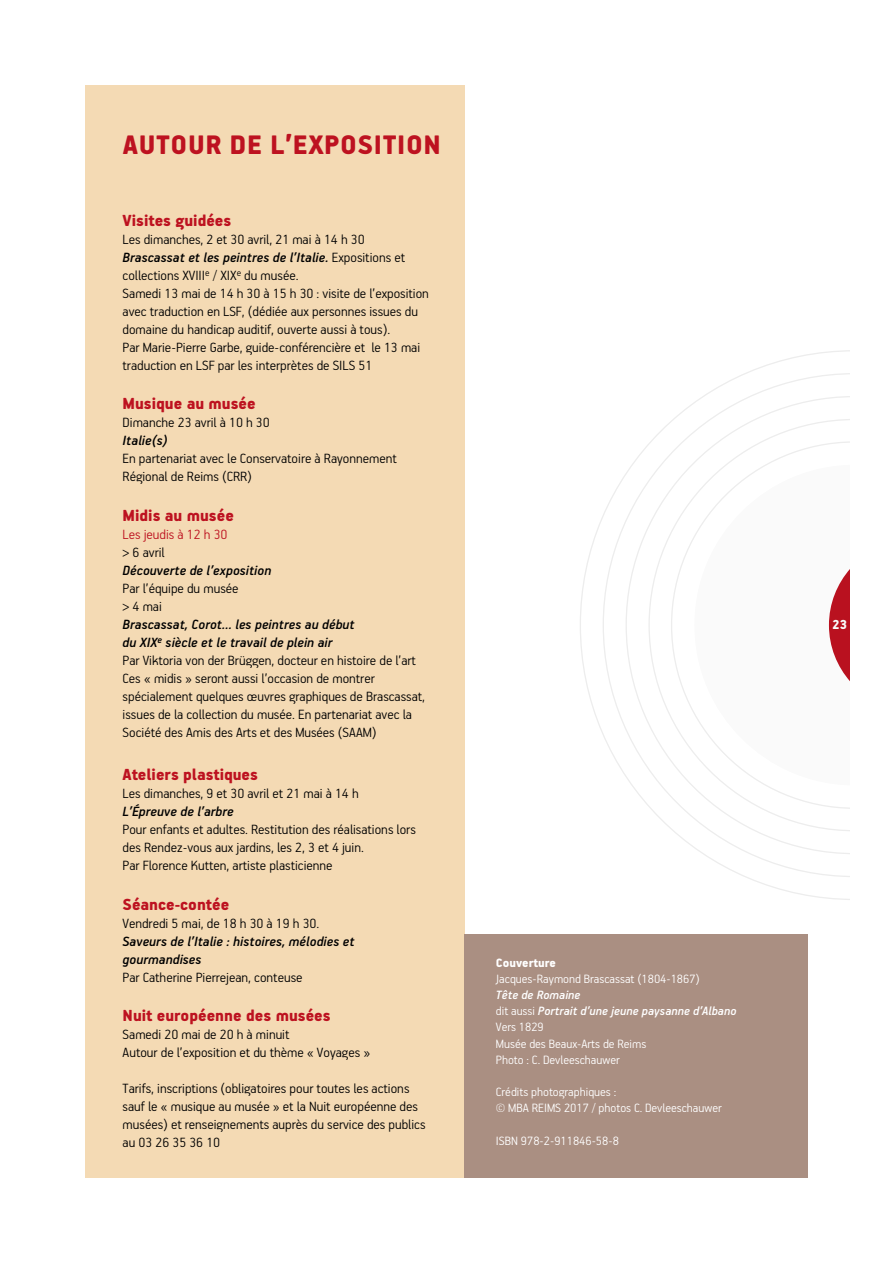
<style>
.page{position:relative;width:893px;height:1263px;background:#fff}
.page>*{position:absolute;margin:0;border:0;box-sizing:border-box;transform-origin:0 0}
.t1{font:900 30px "PF Handbook Pro";letter-spacing:.02em;color:#bd1220}
.t2{font:900 18px "PF Handbook Pro";color:#bd1220}
.t3{font:300 15px/18px "PF Handbook Pro";color:#000}
.t4{font:italic 500 15px/18px "PF Handbook Pro";color:#000}
.t5{font:300 15px "PF Handbook Pro";color:#bd1220}
.t6{font:900 14.55px "PF Handbook Pro";color:#fff}
.t7{font:300 13.5px/16.2px "PF Handbook Pro";color:#fff}
.t8{font:900 13.5px "PF Handbook Pro";color:#fff}
.s1{font-weight:500;font-style:italic}
</style>
<div class="page">
<div style="left:85px;top:85px;width:380px;height:1093px;background:#f4dab4"></div>
<div style="left:465px;top:934px;width:343px;height:243px;background:#aa8f82"></div>
<svg style="left:603px;top:373px;width:247px;height:504px"></svg>
<svg style="left:625px;top:396px;width:225px;height:458px"></svg>
<svg style="left:648px;top:419px;width:202px;height:412px"></svg>
<svg style="left:671px;top:441px;width:179px;height:368px"></svg>
<svg style="left:694px;top:465px;width:156px;height:320px"></svg>
<h1 class="t1" style="left:123px;top:126px;width:319px">AUTOUR DE L’EXPOSITION</h1>
<p class="t2" style="left:123px;top:209px;width:110px">Visites guidées</p>
<p class="t3" style="left:123px;top:229px;width:308px">Les dimanches, 2 et 30 avril, 21 mai à 14 h 30<br><span class="s1">Brascassat et les peintres de l’Italie.</span> Expositions et collections XVIII<sup>e</sup> / XIX<sup>e</sup> du musée.<br>Samedi 13 mai de 14 h 30 à 15 h 30 : visite de l’exposition avec traduction en LSF, (dédiée aux personnes issues du domaine du handicap auditif, ouverte aussi à tous).<br>Par Marie-Pierre Garbe, guide-conférencière et le 13 mai traduction en LSF par les interprètes de SILS 51</p>
<p class="t2" style="left:123px;top:393px;width:135px">Musique au musée</p>
<p class="t3" style="left:123px;top:413px;width:149px">Dimanche 23 avril à 10 h 30</p>
<p class="t4" style="left:123px;top:431px;width:47px">Italie(s)</p>
<p class="t3" style="left:123px;top:449px;width:276px">En partenariat avec le Conservatoire à Rayonnement<br>Régional de Reims (CRR)</p>
<p class="t2" style="left:123px;top:504px;width:113px">Midis au musée</p>
<p class="t5" style="left:123px;top:525px;width:106px">Les jeudis à 12 h 30</p>
<p class="t3" style="left:123px;top:543px;width:44px">&gt; 6 avril</p>
<p class="t4" style="left:123px;top:561px;width:150px">Découverte de l’exposition</p>
<p class="t3" style="left:123px;top:579px;width:117px">Par l’équipe du musée &gt; 4 mai</p>
<p class="t3" style="left:123px;top:615px;width:304px"><span class="s1">Brascassat, Corot... les peintres au début<br>du XIX</span><sup>e</sup> <span class="s1">siècle et le travail de plein air<br></span>Par Viktoria von der Brüggen, docteur en histoire de l’art Ces « midis » seront aussi l’occasion de montrer spécialement quelques œuvres graphiques de Brascassat, issues de la collection du musée. En partenariat avec la Société des Amis des Arts et des Musées (SAAM)</p>
<p class="t2" style="left:123px;top:764px;width:137px">Ateliers plastiques</p>
<p class="t3" style="left:123px;top:784px;width:238px">Les dimanches, 9 et 30 avril et 21 mai à 14 h</p>
<p class="t4" style="left:123px;top:802px;width:113px">L’Épreuve de l’arbre</p>
<p class="t3" style="left:123px;top:820px;width:295px">Pour enfants et adultes. Restitution des réalisations lors des Rendez-vous aux jardins, les 2, 3 et 4 juin.<br>Par Florence Kutten, artiste plasticienne</p>
<p class="t2" style="left:123px;top:893px;width:108px">Séance-contée</p>
<p class="t3" style="left:123px;top:913px;width:198px">Vendredi 5 mai, de 18 h 30 à 19 h 30.</p>
<p class="t4" style="left:123px;top:931px;width:233px">Saveurs de l’Italie : histoires, mélodies et gourmandises</p>
<p class="t3" style="left:123px;top:967px;width:181px">Par Catherine Pierrejean, conteuse</p>
<p class="t2" style="left:123px;top:1005px;width:210px">Nuit européenne des musées</p>
<p class="t3" style="left:123px;top:1025px;width:249px">Samedi 20 mai de 20 h à minuit<br>Autour de l’exposition et du thème « Voyages »</p>
<p class="t3" style="left:123px;top:1079px;width:304px">Tarifs, inscriptions (obligatoires pour toutes les actions sauf le « musique au musée » et la Nuit européenne des musées) et renseignements auprès du service des publics au 03 26 35 36 10</p>
<p class="t8" style="left:496px;top:954px;width:62px">Couverture</p>
<p class="t7" style="left:496px;top:970px;width:205px">Jacques-Raymond Brascassat (1804-1867)</p>
<p class="t7" style="left:496px;top:986px;width:242px"><span class="s1">Tête de Romaine<br></span>dit aussi <span class="s1">Portrait d’une jeune paysanne d’Albano<br></span>Vers 1829<br>Musée des Beaux-Arts de Reims<br>Photo : C. Devleeschauwer</p>
<p class="t7" style="left:496px;top:1083px;width:227px">Crédits photographiques :<br>© MBA REIMS 2017 / photos C. Devleeschauwer</p>
<p class="t7" style="left:496px;top:1132px;width:124px">ISBN 978-2-911846-58-8</p>
<p class="t6" style="left:832px;top:615px;width:17px">23</p>
</div>
